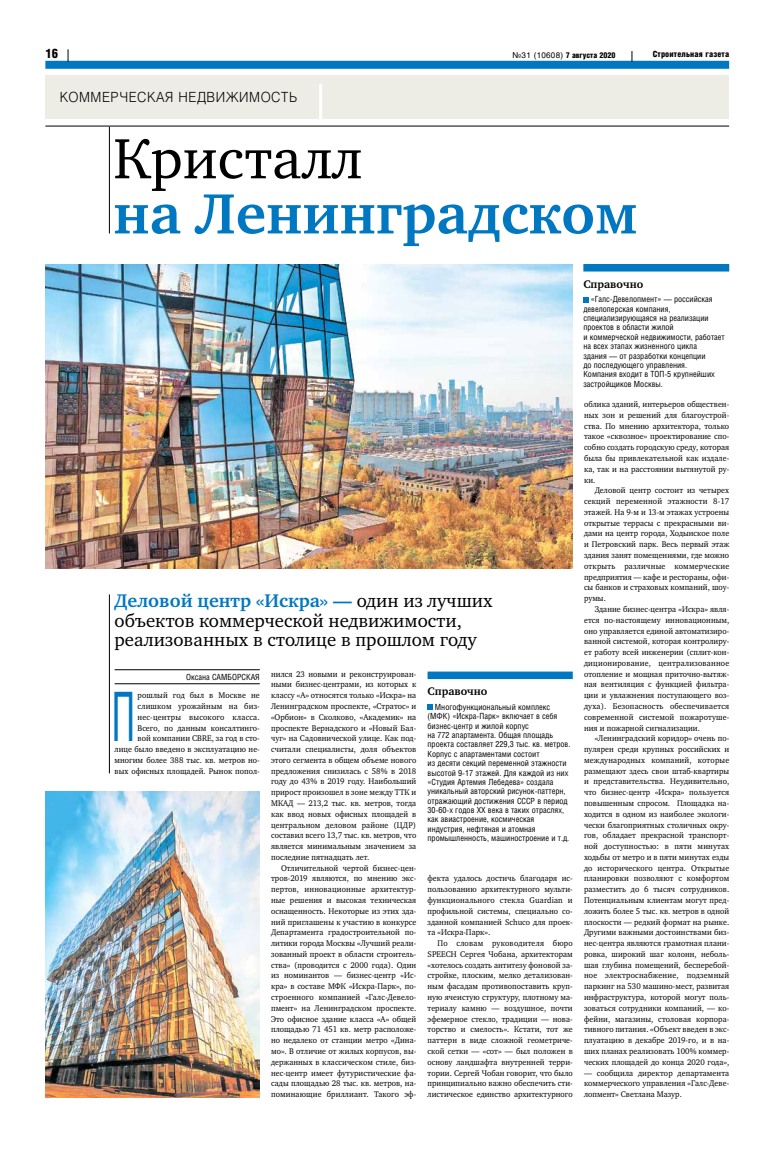
<style>
.page{position:relative;width:766px;height:1149px;background:#fff}
.page>*{position:absolute;margin:0;border:0;box-sizing:border-box;transform-origin:0 0}
.t1{font:68.3px "Helios Cond";color:#0077c1;scale:.6 1}
.t2{font:700 58px "Charter C";color:#0077c1}
.t3{font:58px "Charter C";color:#000}
.t4{font:18.8px/19.7px "Charter C";color:#000}
.t5{font:300 14px "Helios";letter-spacing:.04em;color:#000;scale:.93 1}
.t6{font:900 13px "Helios Cond";color:#000}
.t7{font:700 11.3px "Charter C";color:#000}
.t8{font:900 8.5px "Helios Cond";letter-spacing:.015em;color:#000}
.t9{font:8.4px/10.8px "Charter C";letter-spacing:.005em;color:#000;text-align:justify;scale:.94 1}
.t10{font:8.4px/9.4px "Helios Cond";color:#000}
.t11{font:900 8px "Helios Cond";color:#000}
.s1{font-family:"Helios";font-weight:400}
.s2{font-weight:700;color:#0077c1}
</style>
<div class="page">
<div style="left:45px;top:75px;width:684px;height:43px;background:#edede6"></div>
<hr style="left:45px;top:126px;width:684px;height:1px;background:#000">
<div style="left:45px;top:61px;width:684px;height:8px;background:#0077c1"></div>
<svg style="left:68px;top:49px;width:1px;height:13px"></svg>
<hr style="left:319px;top:84px;width:3px;height:38px;background:#fff">
<hr style="left:115px;top:669px;width:145px;height:1px;background:#000">
<hr style="left:115px;top:683px;width:145px;height:1px;background:#000">
<div style="left:427px;top:671px;width:145px;height:8px;background:#0077c1"></div>
<svg style="left:427px;top:704px;width:5px;height:5px"></svg>
<div style="left:583px;top:264px;width:146px;height:7px;background:#0077c1"></div>
<svg style="left:583px;top:297px;width:5px;height:5px"></svg>
<img style="left:45px;top:264px;width:527px;height:304px">
<img style="left:45px;top:791px;width:215px;height:306px">
<hr style="left:109px;top:594px;width:1px;height:179px;background:#000">
<hr style="left:109px;top:127px;width:1px;height:106px;background:#000">
<h3 class="t6" style="left:45px;top:46px;width:15px">16</h3>
<p class="t11" style="left:512px;top:51px;width:105px"><span class="s1">№31 (10608)</span> 7 августа 2020</p>
<p class="t8" style="left:652px;top:49px;width:78px">Строительная газета</p>
<h3 class="t5" style="left:60px;top:88px;width:257px">КОММЕРЧЕСКАЯ НЕДВИЖИМОСТЬ</h3>
<h2 class="t3" style="left:113px;top:126px;width:251px">Кристалл</h2>
<h2 class="t2" style="left:113px;top:182px;width:525px">на Ленинградском</h2>
<h3 class="t4" style="left:115px;top:590px;width:379px"><span class="s2">Деловой центр «Искра» —</span> один из лучших объектов коммерческой недвижимости, реализованных в столице в прошлом году</h3>
<p class="t10" style="left:186px;top:672px;width:75px">Оксана САМБОРСКАЯ</p>
<p class="t9" style="left:115px;top:689px;width:156px;text-align:right">рошлый год был в Москве не слишком урожайным на биз&shy;нес-центры высокого класса.<br>Всего, по данным консалтинго-<br>вой компании CBRE, за год в сто-<br>лице было введено в эксплуатацию не&shy;многим более 388 тыс. кв. метров но&shy;вых офисных площадей. Рынок попол-</p>
<h1 class="t1" style="left:111px;top:675px;width:41px">П</h1>
<p class="t9" style="left:271px;top:668px;width:156px">нился 23 новыми и реконструирован&shy;ными бизнес-центрами, из которых к классу «А» относятся только «Искра» на Ленинградском проспекте, «Стратос» и «Орбион» в Сколково, «Академик» на проспекте Вернадского и «Новый Бал&shy;чуг» на Садовнической улице. Как под&shy;считали специалисты, доля объектов этого сегмента в общем объеме нового предложения снизилась с 58% в 2018 году до 43% в 2019 году. Наибольший прирост произошел в зоне между ТТК и МКАД — 213,2 тыс. кв. метров, тогда как ввод новых офисных площадей в центральном деловом районе (ЦДР) составил всего 13,7 тыс. кв. метров, что является минимальным значением за последние пятнадцать лет.</p>
<p class="t9" style="left:271px;top:862px;width:156px;text-indent:10px">Отличительной чертой бизнес-цен&shy;тров-2019 являются, по мнению экс&shy;пертов, инновационные архитектур&shy;ные решения и высокая техническая оснащенность. Некоторые из этих зда&shy;ний приглашены к участию в конкурсе Департамента градостроительной по&shy;литики города Москвы «Лучший реали&shy;зованный проект в области строитель&shy;ства» (проводится с 2000 года). Один из номинантов — бизнес-центр «Ис&shy;кра» в составе МФК «Искра-Парк», по&shy;строенного компанией «Галс-Девело&shy;пмент» на Ленинградском проспекте.<br>Это офисное здание класса «А» общей площадью 71 451 кв. метр расположе&shy;но недалеко от станции метро «Дина&shy;мо». В отличие от жилых корпусов, вы&shy;держанных в классическом стиле, биз&shy;нес-центр имеет футуристические фа&shy;сады площадью 28 тыс. кв. метров, на&shy;поминающие бриллиант. Такого эф-</p>
<p class="t9" style="left:427px;top:873px;width:156px">фекта удалось достичь благодаря ис&shy;пользованию архитектурного мульти&shy;функционального стекла Guardian и профильной системы, специально со&shy;зданной компанией Schuco для проек&shy;та «Искра-Парк».</p>
<h3 class="t7" style="left:427px;top:684px;width:61px">Справочно</h3>
<p class="t10" style="left:427px;top:701px;width:144px;text-indent:7px">Многофункциональный комплекс (МФК) «Искра-Парк» включает в себя бизнес-центр и жилой корпус<br>на 772 апартамента. Общая площадь проекта составляет 229,3 тыс. кв. метров.<br>Корпус с апартаментами состоит<br>из десяти секций переменной этажности высотой 9-17 этажей. Для каждой из них «Студия Артемия Лебедева» создала уникальный авторский рисунок-паттерн, отражающий достижения СССР в период 30-60-х годов XX века в таких отраслях, как авиастроение, космическая индустрия, нефтяная и атомная промышленность, машиностроение и т.д.</p>
<p class="t9" style="left:427px;top:937px;width:156px;text-indent:10px">По словам руководителя бюро SPEECH Сергея Чобана, архитекторам «хотелось создать антитезу фоновой за&shy;стройке, плоским, мелко детализован&shy;ным фасадам противопоставить круп&shy;ную ячеистую структуру, плотному ма&shy;териалу камню — воздушное, почти эфемерное стекло, традиции — нова&shy;торство и смелость». Кстати, тот же паттерн в виде сложной геометриче&shy;ской сетки — «сот» — был положен в основу ландшафта внутренней терри&shy;тории. Сергей Чобан говорит, что было принципиально важно обеспечить сти&shy;листическое единство архитектурного</p>
<h3 class="t7" style="left:583px;top:277px;width:61px">Справочно</h3>
<p class="t10" style="left:583px;top:294px;width:143px;text-indent:7px">«Галс-Девелопмент» — российская девелоперская компания, специализирующаяся на реализации проектов в области жилой<br>и коммерческой недвижимости, работает на всех этапах жизненного цикла<br>здания — от разработки концепции<br>до последующего управления.<br>Компания входит в ТОП-5 крупнейших застройщиков Москвы.</p>
<p class="t9" style="left:584px;top:399px;width:156px">облика зданий, интерьеров обществен&shy;ных зон и решений для благоустрой&shy;ства. По мнению архитектора, только такое «сквозное» проектирование спо&shy;собно создать городскую среду, которая была бы привлекательной как издале&shy;ка, так и на расстоянии вытянутой ру&shy;ки.</p>
<p class="t9" style="left:584px;top:485px;width:156px;text-indent:11px">Деловой центр состоит из четырех секций переменной этажности 8-17 этажей. На 9-м и 13-м этажах устроены открытые террасы с прекрасными ви&shy;дами на центр города, Ходынское поле и Петровский парк. Весь первый этаж здания занят помещениями, где можно открыть различные коммерческие предприятия — кафе и рестораны, офи&shy;сы банков и страховых компаний, шоу&shy;румы.</p>
<p class="t9" style="left:584px;top:603px;width:156px;text-indent:11px">Здание бизнес-центра «Искра» явля&shy;ется по-настоящему инновационным, оно управляется единой автоматизиро&shy;ванной системой, которая контролиру&shy;ет работу всей инженерии (сплит-кон&shy;диционирование, централизованное отопление и мощная приточно-вытяж&shy;ная вентиляция с функцией фильтра&shy;ции и увлажнения поступающего воз&shy;духа). Безопасность обеспечивается современной системой пожаротуше&shy;ния и пожарной сигнализации.</p>
<p class="t9" style="left:584px;top:733px;width:156px;text-indent:11px">«Ленинградский коридор» очень по&shy;пулярен среди крупных российских и международных компаний, которые размещают здесь свои штаб-квартиры и представительства. Неудивительно, что бизнес-центр «Искра» пользуется повышенным спросом. Площадка на&shy;ходится в одном из наиболее экологи&shy;чески благоприятных столичных окру&shy;гов, обладает прекрасной транспорт&shy;ной доступностью: в пяти минутах ходьбы от метро и в пяти минутах езды до исторического центра. Открытые планировки позволяют с комфортом разместить до 6 тысяч сотрудников.<br>Потенциальным клиентам могут пред&shy;ложить более 5 тыс. кв. метров в одной плоскости — редкий формат на рынке.<br>Другими важными достоинствами биз&shy;нес-центра являются грамотная плани&shy;ровка, широкий шаг колонн, неболь&shy;шая глубина помещений, бесперебой&shy;ное электроснабжение, подземный паркинг на 530 машино-мест, развитая инфраструктура, которой могут поль&shy;зоваться сотрудники компаний, — ко&shy;фейни, магазины, столовая корпора&shy;тивного питания. «Объект введен в экс&shy;плуатацию в декабре 2019-го, и в на&shy;ших планах реализовать 100% коммер&shy;ческих площадей до конца 2020 года»,</p>
<p class="t9" style="left:584px;top:1066px;width:156px">— сообщила директор департамента коммерческого управления «Галс-Деве&shy;лопмент» Светлана Мазур.</p>
</div>
